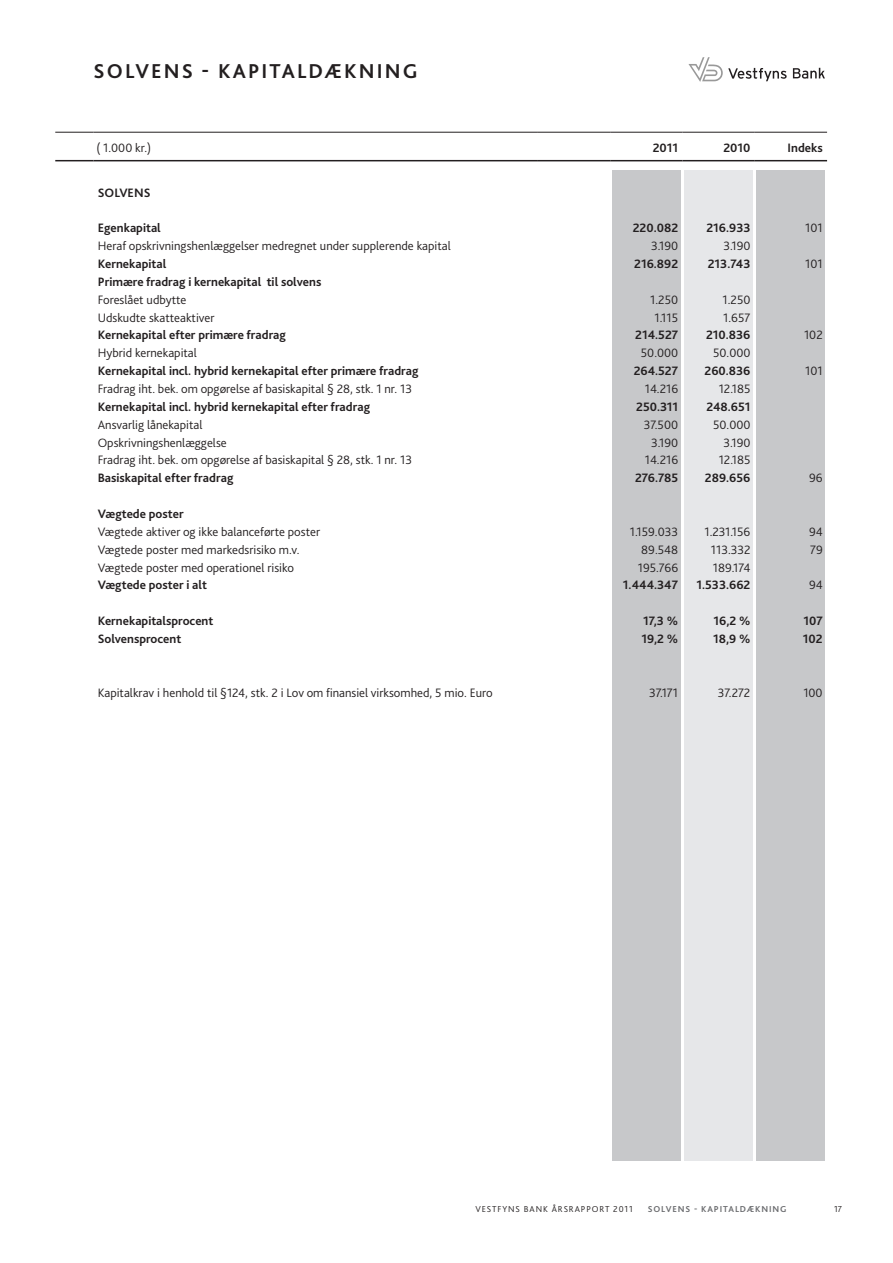
<style>
.page{position:relative;width:893px;height:1263px;background:#fff}
.page>*{position:absolute;margin:0;border:0;box-sizing:border-box;transform-origin:0 0}
.t1{font:700 21px "Bliss 2";letter-spacing:.1em;color:#231f20}
.t2{font:300 12.75px "Bliss 2";color:#231f20}
.t3{font:700 12.75px "Bliss 2";color:#231f20}
.t4{font:300 9px "Bliss 2";letter-spacing:.1em;color:#231f20}
.t5{font:700 9px "Bliss 2";letter-spacing:.1em;color:#6c6d70}
</style>
<div class="page">
<div style="left:612px;top:170px;width:68px;height:991px;background:#c7c8ca"></div>
<div style="left:757px;top:170px;width:68px;height:991px;background:#c7c8ca"></div>
<div style="left:685px;top:170px;width:68px;height:991px;background:#e6e7e9"></div>
<svg style="left:688px;top:57px;width:99px;height:25px"></svg>
<svg style="left:793px;top:68px;width:32px;height:11px"></svg>
<hr style="left:55px;top:160px;width:39px;height:1px;background:#231f20">
<hr style="left:94px;top:160px;width:444px;height:1px;background:#231f20">
<hr style="left:538px;top:160px;width:72px;height:1px;background:#231f20">
<hr style="left:610px;top:160px;width:72px;height:1px;background:#231f20">
<hr style="left:55px;top:132px;width:39px;height:1px;background:#231f20">
<hr style="left:94px;top:132px;width:444px;height:1px;background:#231f20">
<hr style="left:538px;top:132px;width:72px;height:1px;background:#231f20">
<hr style="left:610px;top:132px;width:72px;height:1px;background:#231f20">
<hr style="left:682px;top:160px;width:73px;height:1px;background:#231f20">
<hr style="left:755px;top:160px;width:72px;height:1px;background:#231f20">
<hr style="left:682px;top:132px;width:73px;height:1px;background:#231f20">
<hr style="left:755px;top:132px;width:72px;height:1px;background:#231f20">
<h1 class="t1" style="left:94px;top:58px;width:203px">SOLVEN S - KAP ITALD</h1>
<h1 class="t1" style="left:325px;top:58px;width:95px">ÆKNING</h1>
<p class="t2" style="left:96px;top:140px;width:56px">( 1.000 kr.)</p>
<p class="t3" style="left:653px;top:140px;width:27px">2011</p>
<p class="t3" style="left:723px;top:140px;width:29px">2010</p>
<p class="t3" style="left:788px;top:140px;width:37px">Indeks</p>
<p class="t3" style="left:98px;top:184px;width:54px">SOLVENS</p>
<p class="t3" style="left:98px;top:220px;width:65px">Egenkapital</p>
<p class="t3" style="left:633px;top:220px;width:47px">220.082</p>
<p class="t3" style="left:706px;top:220px;width:46px">216.933</p>
<p class="t2" style="left:805px;top:220px;width:19px">101</p>
<p class="t2" style="left:98px;top:238px;width:355px">Heraf opskrivningshenlæggelser medregnet under supplerende kapital</p>
<p class="t2" style="left:651px;top:238px;width:29px">3.190</p>
<p class="t2" style="left:723px;top:238px;width:29px">3.190</p>
<p class="t3" style="left:98px;top:256px;width:70px">Kernekapital</p>
<p class="t3" style="left:634px;top:256px;width:46px">216.892</p>
<p class="t3" style="left:708px;top:256px;width:44px">213.743</p>
<p class="t2" style="left:805px;top:256px;width:19px">101</p>
<p class="t3" style="left:98px;top:274px;width:225px">Primære fradrag i kernekapital til solvens</p>
<p class="t2" style="left:98px;top:292px;width:90px">Foreslået udbytte</p>
<p class="t2" style="left:650px;top:292px;width:29px">1.250</p>
<p class="t2" style="left:723px;top:292px;width:29px">1.250</p>
<p class="t2" style="left:98px;top:309px;width:118px">Udskudte skatteaktiver</p>
<p class="t2" style="left:655px;top:309px;width:25px">1.115</p>
<p class="t2" style="left:723px;top:309px;width:29px">1.657</p>
<p class="t3" style="left:98px;top:327px;width:190px">Kernekapital efter primære fradrag</p>
<p class="t3" style="left:635px;top:327px;width:45px">214.527</p>
<p class="t3" style="left:706px;top:327px;width:46px">210.836</p>
<p class="t2" style="left:804px;top:327px;width:20px">102</p>
<p class="t2" style="left:98px;top:345px;width:101px">Hybrid kernekapital</p>
<p class="t2" style="left:641px;top:345px;width:39px">50.000</p>
<p class="t2" style="left:713px;top:345px;width:39px">50.000</p>
<p class="t3" style="left:98px;top:363px;width:322px">Kernekapital incl. hybrid kernekapital efter primære fradrag</p>
<p class="t3" style="left:634px;top:363px;width:46px">264.527</p>
<p class="t3" style="left:704px;top:363px;width:47px">260.836</p>
<p class="t2" style="left:805px;top:363px;width:19px">101</p>
<p class="t2" style="left:98px;top:381px;width:316px">Fradrag iht. bek. om opgørelse af basiskapital § 28, stk. 1 nr. 13</p>
<p class="t2" style="left:645px;top:381px;width:35px">14.216</p>
<p class="t2" style="left:719px;top:381px;width:33px">12.185</p>
<p class="t3" style="left:98px;top:399px;width:274px">Kernekapital incl. hybrid kernekapital efter fradrag</p>
<p class="t3" style="left:636px;top:399px;width:43px">250.311</p>
<p class="t3" style="left:706px;top:399px;width:45px">248.651</p>
<p class="t2" style="left:98px;top:416px;width:106px">Ansvarlig lånekapital</p>
<p class="t2" style="left:644px;top:416px;width:36px">37.500</p>
<p class="t2" style="left:713px;top:416px;width:39px">50.000</p>
<p class="t2" style="left:98px;top:434px;width:130px">Opskrivningshenlæggelse</p>
<p class="t2" style="left:651px;top:434px;width:29px">3.190</p>
<p class="t2" style="left:723px;top:434px;width:29px">3.190</p>
<p class="t2" style="left:98px;top:452px;width:316px">Fradrag iht. bek. om opgørelse af basiskapital § 28, stk. 1 nr. 13</p>
<p class="t2" style="left:645px;top:452px;width:35px">14.216</p>
<p class="t2" style="left:719px;top:452px;width:33px">12.185</p>
<p class="t3" style="left:98px;top:470px;width:137px">Basiskapital efter fradrag</p>
<p class="t3" style="left:635px;top:470px;width:45px">276.785</p>
<p class="t3" style="left:705px;top:470px;width:47px">289.656</p>
<p class="t2" style="left:809px;top:470px;width:15px">96</p>
<p class="t3" style="left:98px;top:506px;width:88px">Vægtede poster</p>
<p class="t2" style="left:98px;top:524px;width:224px">Vægtede aktiver og ikke balanceførte poster</p>
<p class="t2" style="left:630px;top:524px;width:50px">1.159.033</p>
<p class="t2" style="left:704px;top:524px;width:47px">1.231.156</p>
<p class="t2" style="left:809px;top:524px;width:15px">94</p>
<p class="t2" style="left:98px;top:541px;width:203px">Vægtede poster med markedsrisiko m.v.</p>
<p class="t2" style="left:641px;top:541px;width:38px">89.548</p>
<p class="t2" style="left:711px;top:541px;width:41px">113.332</p>
<p class="t2" style="left:810px;top:541px;width:14px">79</p>
<p class="t2" style="left:98px;top:559px;width:198px">Vægtede poster med operationel risiko</p>
<p class="t2" style="left:638px;top:559px;width:42px">195.766</p>
<p class="t2" style="left:713px;top:559px;width:39px">189.174</p>
<p class="t3" style="left:98px;top:577px;width:111px">Vægtede poster i alt</p>
<p class="t3" style="left:623px;top:577px;width:57px">1.444.347</p>
<p class="t3" style="left:696px;top:577px;width:55px">1.533.662</p>
<p class="t2" style="left:809px;top:577px;width:15px">94</p>
<p class="t3" style="left:98px;top:613px;width:117px">Kernekapitalsprocent</p>
<p class="t3" style="left:643px;top:613px;width:36px">17,3 %</p>
<p class="t3" style="left:714px;top:613px;width:38px">16,2 %</p>
<p class="t3" style="left:803px;top:613px;width:21px">107</p>
<p class="t3" style="left:98px;top:631px;width:85px">Solvensprocent</p>
<p class="t3" style="left:641px;top:631px;width:38px">19,2 %</p>
<p class="t3" style="left:713px;top:631px;width:39px">18,9 %</p>
<p class="t3" style="left:803px;top:631px;width:21px">102</p>
<p class="t2" style="left:98px;top:684px;width:397px">Kapitalkrav i henhold til §124, stk. 2 i Lov om finansiel virksomhed, 5 mio. Euro</p>
<p class="t2" style="left:649px;top:684px;width:30px">37.171</p>
<p class="t2" style="left:718px;top:684px;width:34px">37.272</p>
<p class="t2" style="left:803px;top:684px;width:21px">100</p>
<p class="t4" style="left:475px;top:1203px;width:159px">Vestfyns Bank Årsrapport 2011</p>
<p class="t5" style="left:648px;top:1203px;width:88px">SOLVEN S - KAP ITALD</p>
<p class="t5" style="left:747px;top:1203px;width:41px">ÆKNING</p>
<p class="t4" style="left:834px;top:1203px;width:9px">17</p>
</div>
